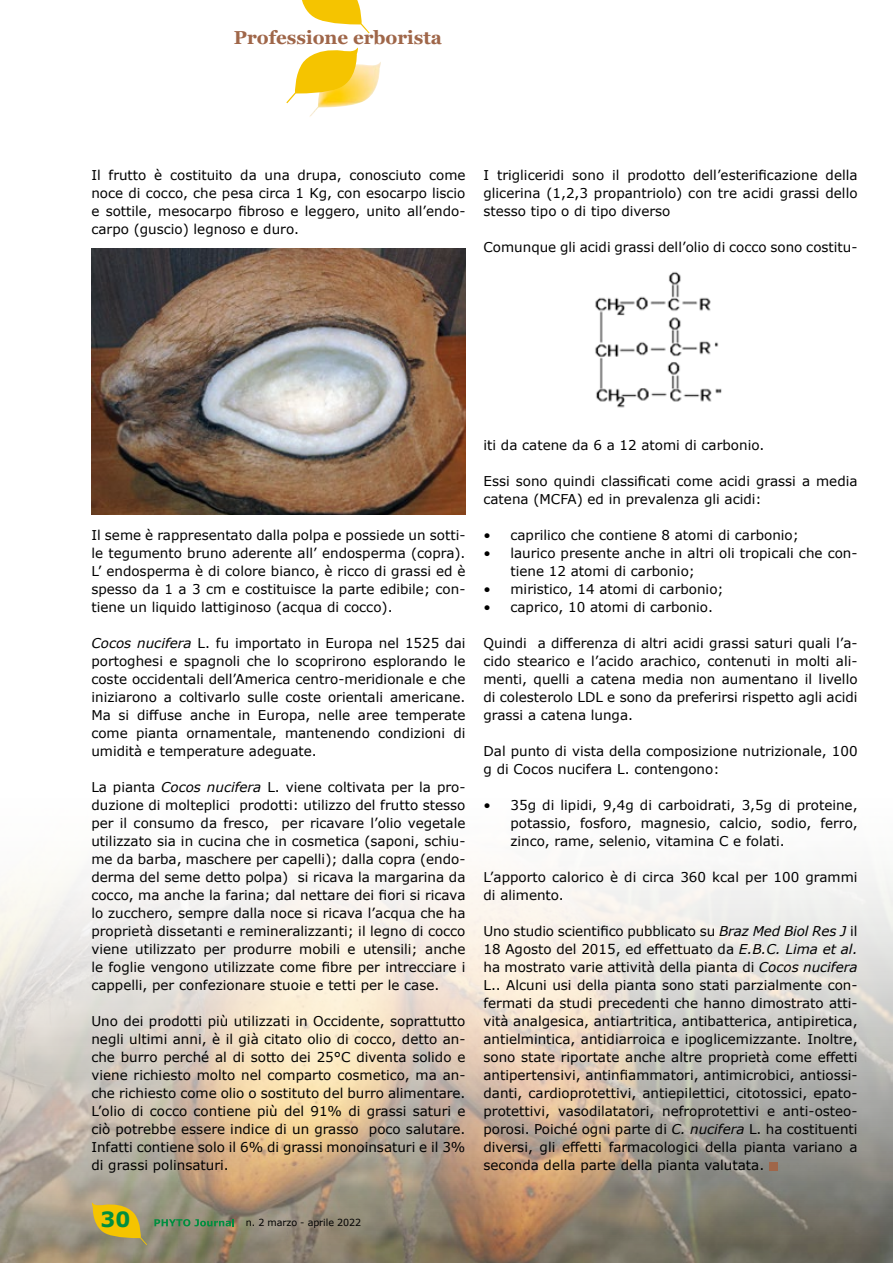
<style>
.page{position:relative;width:893px;height:1263px;background:#fff}
.page>*{position:absolute;margin:0;border:0;box-sizing:border-box;transform-origin:0 0}
.t1{font:700 21px "Verdana";color:#008e3f}
.t2{font:700 18.75px "Georgia";color:#9f6649}
.t3{font:13.5px/18px "Verdana";color:#000;text-align:justify}
.t4{font:9.75px "Verdana";letter-spacing:-.01em;color:#000}
.s1{font-style:italic}
</style>
<div class="page">
<svg style="left:302px;top:0;width:68px;height:33px"></svg>
<img style="left:309px;top:62px;width:72px;height:55px">
<svg style="left:286px;top:47px;width:73px;height:56px"></svg>
<img style="left:0;top:869px;width:893px;height:394px">
<img style="left:91px;top:248px;width:374px;height:266px">
<img style="left:595px;top:271px;width:127px;height:137px">
<div style="left:769px;top:1162px;width:8px;height:8px;background:#9f6649"></div>
<svg style="left:91px;top:1202px;width:56px;height:43px;background:#c8ab3c"></svg>
<svg style="left:154px;top:1219px;width:80px;height:7px"></svg>
<h2 class="t2" style="left:234px;top:25px;width:210px">Professione erborista</h2>
<p class="t3" style="left:91px;top:166px;width:376px">Il frutto è costituito da una drupa, conosciuto come noce di cocco, che pesa circa 1 Kg, con esocarpo liscio e sottile, mesocarpo fibroso e leggero, unito all’endo&shy;carpo (guscio) legnoso e duro.</p>
<p class="t3" style="left:483px;top:166px;width:376px">I trigliceridi sono il prodotto dell’esterificazione della glicerina (1,2,3 propantriolo) con tre acidi grassi dello stesso tipo o di tipo diverso</p>
<p class="t3" style="left:483px;top:238px;width:376px">Comunque gli acidi grassi dell’olio di cocco sono costitu-</p>
<p class="t3" style="left:91px;top:526px;width:376px">Il seme è rappresentato dalla polpa e possiede un sotti&shy;le tegumento bruno aderente all’ endosperma (copra).<br>L’ endosperma è di colore bianco, è ricco di grassi ed è spesso da 1 a 3 cm e costituisce la parte edibile; con&shy;tiene un liquido lattiginoso (acqua di cocco).</p>
<p class="t3" style="left:91px;top:634px;width:376px"><span class="s1">Cocos nucifera</span> L. fu importato in Europa nel 1525 dai portoghesi e spagnoli che lo scoprirono esplorando le coste occidentali dell’America centro-meridionale e che iniziarono a coltivarlo sulle coste orientali americane.<br>Ma si diffuse anche in Europa, nelle aree temperate come pianta ornamentale, mantenendo condizioni di umidità e temperature adeguate.</p>
<p class="t3" style="left:91px;top:778px;width:376px">La pianta <span class="s1">Cocos nucifera</span> L. viene coltivata per la pro&shy;duzione di molteplici prodotti: utilizzo del frutto stesso per il consumo da fresco, per ricavare l’olio vegetale utilizzato sia in cucina che in cosmetica (saponi, schiu&shy;me da barba, maschere per capelli); dalla copra (endo&shy;derma del seme detto polpa) si ricava la margarina da cocco, ma anche la farina; dal nettare dei fiori si ricava lo zucchero, sempre dalla noce si ricava l’acqua che ha proprietà dissetanti e remineralizzanti; il legno di cocco viene utilizzato per produrre mobili e utensili; anche le foglie vengono utilizzate come fibre per intrecciare i cappelli, per confezionare stuoie e tetti per le case.</p>
<p class="t3" style="left:91px;top:1012px;width:376px">Uno dei prodotti più utilizzati in Occidente, soprattutto negli ultimi anni, è il già citato olio di cocco, detto an&shy;che burro perché al di sotto dei 25°C diventa solido e viene richiesto molto nel comparto cosmetico, ma an&shy;che richiesto come olio o sostituto del burro alimentare.<br>L’olio di cocco contiene più del 91% di grassi saturi e ciò potrebbe essere indice di un grasso poco salutare.<br>Infatti contiene solo il 6% di grassi monoinsaturi e il 3% di grassi polinsaturi.</p>
<h1 class="t1" style="left:101px;top:1205px;width:31px">30</h1>
<p class="t4" style="left:246px;top:1216px;width:117px">n. 2 marzo - aprile 2022</p>
<p class="t3" style="left:483px;top:436px;width:282px">iti da catene da 6 a 12 atomi di carbonio.</p>
<p class="t3" style="left:483px;top:472px;width:376px">Essi sono quindi classificati come acidi grassi a media catena (MCFA) ed in prevalenza gli acidi:</p>
<p class="t3" style="left:483px;top:526px;width:317px">• caprilico che contiene 8 atomi di carbonio;</p>
<p class="t3" style="left:510px;top:544px;width:349px;text-indent:-27px">• laurico presente anche in altri oli tropicali che con&shy;tiene 12 atomi di carbonio;</p>
<p class="t3" style="left:483px;top:580px;width:242px">• miristico, 14 atomi di carbonio;</p>
<p class="t3" style="left:483px;top:598px;width:231px">• caprico, 10 atomi di carbonio.</p>
<p class="t3" style="left:483px;top:634px;width:376px">Quindi a differenza di altri acidi grassi saturi quali l’a&shy;cido stearico e l’acido arachico, contenuti in molti ali&shy;menti, quelli a catena media non aumentano il livello di colesterolo LDL e sono da preferirsi rispetto agli acidi grassi a catena lunga.</p>
<p class="t3" style="left:483px;top:742px;width:376px">Dal punto di vista della composizione nutrizionale, 100 g di Cocos nucifera L. contengono:</p>
<p class="t3" style="left:510px;top:796px;width:349px;text-indent:-27px">• 35g di lipidi, 9,4g di carboidrati, 3,5g di proteine, potassio, fosforo, magnesio, calcio, sodio, ferro, zinco, rame, selenio, vitamina C e folati.</p>
<p class="t3" style="left:483px;top:868px;width:376px">L’apporto calorico è di circa 360 kcal per 100 grammi di alimento.</p>
<p class="t3" style="left:483px;top:922px;width:376px">Uno studio scientifico pubblicato su <span class="s1">Braz Med Biol Res J</span> il 18 Agosto del 2015, ed effettuato da <span class="s1">E.B.C. Lima et al. </span>ha mostrato varie attività della pianta di <span class="s1">Cocos nucifera </span>L.. Alcuni usi della pianta sono stati parzialmente con&shy;fermati da studi precedenti che hanno dimostrato atti&shy;vità analgesica, antiartritica, antibatterica, antipiretica, antielmintica, antidiarroica e ipoglicemizzante. Inoltre, sono state riportate anche altre proprietà come effetti antipertensivi, antinfiammatori, antimicrobici, antiossi&shy;danti, cardioprotettivi, antiepilettici, citotossici, epato&shy;protettivi, vasodilatatori, nefroprotettivi e anti-osteo&shy;porosi. Poiché ogni parte di <span class="s1">C. nucifera</span> L. ha costituenti diversi, gli effetti farmacologici della pianta variano a seconda della parte della pianta valutata.</p>
</div>
